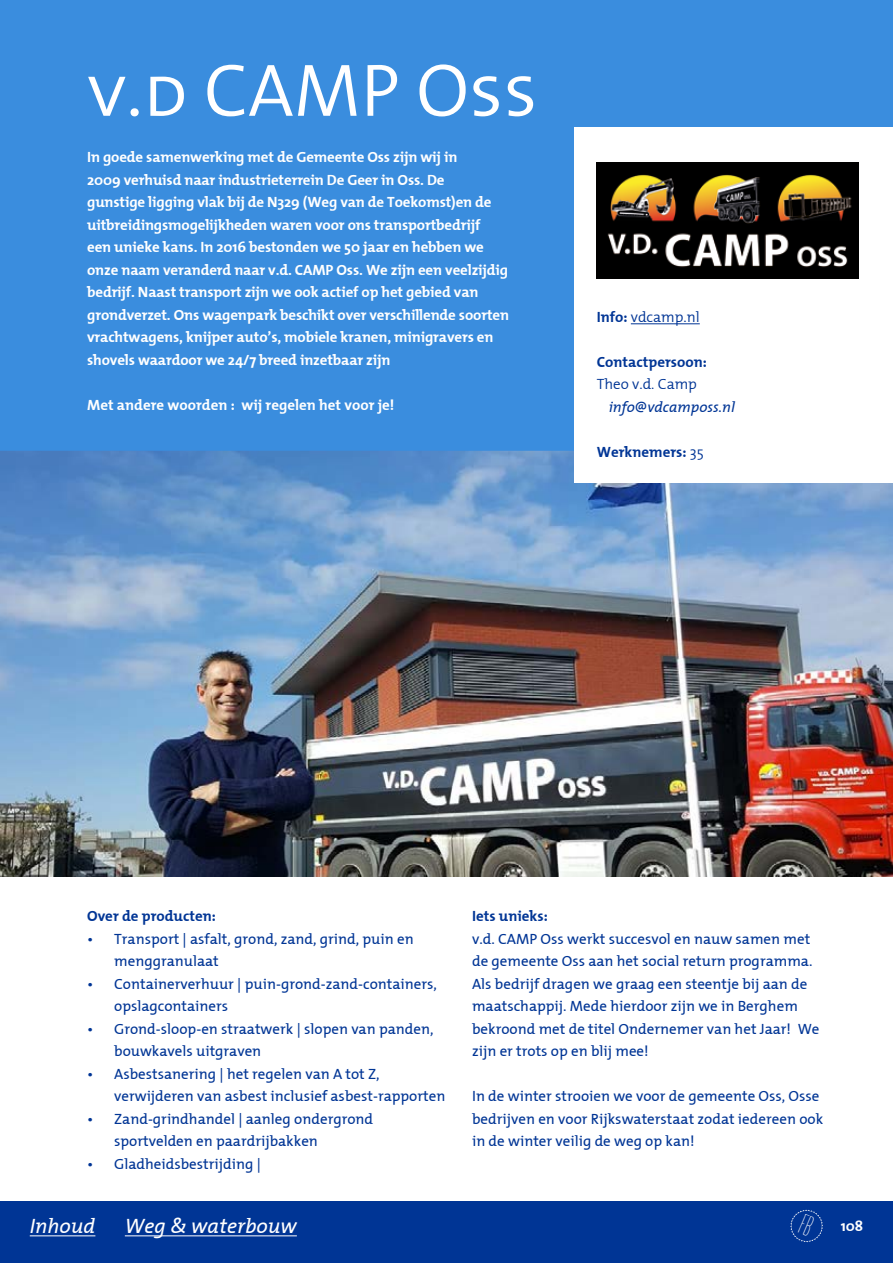
<style>
.page{position:relative;width:893px;height:1263px;background:#fff}
.page>*{position:absolute;margin:0;border:0;box-sizing:border-box;transform-origin:0 0}
.t1{font:75px "The Mix Semi Light Caps";color:#fff}
.t2{font:italic 21px "The Mix";color:#fff}
.t3{font:15px/22.5px "The Mix";color:#003595}
.t4{font:700 15px/22.5px "The Mix";letter-spacing:-.01em;color:#fff}
.t5{font:700 15px "The Mix";color:#003595}
.t6{font:300 15px "The Mix";color:#003595}
.t7{font:italic 15px "The Mix";color:#003595}
.s1{font-weight:700}
.s2{font-weight:300}
</style>
<div class="page">
<img style="left:0;top:451px;width:893px;height:425px">
<div style="left:0;top:0;width:893px;height:451px;background:#3a8dde"></div>
<div style="left:574px;top:128px;width:319px;height:355px;background:#fff"></div>
<hr style="left:631px;top:324px;width:69px;height:1px;background:#003595">
<img style="left:597px;top:163px;width:262px;height:116px">
<div style="left:0;top:1201px;width:893px;height:62px;background:#003595"></div>
<hr style="left:125px;top:1235px;width:172px;height:1px;background:#fff">
<hr style="left:30px;top:1235px;width:65px;height:1px;background:#fff">
<svg style="left:790px;top:1209px;width:33px;height:34px"></svg>
<h1 class="t1" style="left:87px;top:28px;width:452px">v.d CAMP Oss</h1>
<p class="t4" style="left:87px;top:145px;width:423px">In goede samenwerking met de Gemeente Oss zijn wij in<br>2009 verhuisd naar industrieterrein De Geer in Oss. De<br>gunstige ligging vlak bij de N329 (Weg van de Toekomst)en de uitbreidingsmogelijkheden waren voor ons transportbedrijf<br>een unieke kans. In 2016 bestonden we 50 jaar en hebben we onze naam veranderd naar v.d. CAMP Oss. We zijn een veelzijdig bedrijf. Naast transport zijn we ook actief op het gebied van grondverzet. Ons wagenpark beschikt over verschillende soorten vrachtwagens, knijper auto’s, mobiele kranen, minigravers en shovels waardoor we 24/7 breed inzetbaar zijn</p>
<p class="t4" style="left:87px;top:393px;width:309px">Met andere woorden : wij regelen het voor je!</p>
<p class="t6" style="left:597px;top:304px;width:105px"><span class="s1">Info:</span> vdcamp.nl</p>
<p class="t5" style="left:597px;top:349px;width:112px">Contactpersoon:</p>
<p class="t6" style="left:597px;top:372px;width:102px">Theo v.d. Camp</p>
<p class="t7" style="left:609px;top:394px;width:128px">info@vdcamposs.nl</p>
<p class="t5" style="left:597px;top:439px;width:109px">Werknemers: <span class="s2">35</span></p>
<p class="t5" style="left:87px;top:904px;width:130px">Over de producten:</p>
<p class="t3" style="left:114px;top:927px;width:301px;text-indent:-27px">• Transport | asfalt, grond, zand, grind, puin en menggranulaat</p>
<p class="t3" style="left:114px;top:972px;width:324px;text-indent:-27px">• Containerverhuur | puin-grond-zand-containers, opslagcontainers</p>
<p class="t3" style="left:114px;top:1017px;width:321px;text-indent:-27px">• Grond-sloop-en straatwerk | slopen van panden, bouwkavels uitgraven</p>
<p class="t3" style="left:114px;top:1062px;width:333px;text-indent:-27px">• Asbestsanering | het regelen van A tot Z, verwijderen van asbest inclusief asbest-rapporten</p>
<p class="t3" style="left:114px;top:1107px;width:261px;text-indent:-27px">• Zand-grindhandel | aanleg ondergrond sportvelden en paardrijbakken</p>
<p class="t3" style="left:87px;top:1152px;width:175px">• Gladheidsbestrijding |</p>
<p class="t5" style="left:472px;top:904px;width:77px">Iets unieks:</p>
<p class="t3" style="left:472px;top:927px;width:349px">v.d. CAMP Oss werkt succesvol en nauw samen met de gemeente Oss aan het social return programma.<br>Als bedrijf dragen we graag een steentje bij aan de maatschappij. Mede hierdoor zijn we in Berghem bekroond met de titel Ondernemer van het Jaar! We zijn er trots op en blij mee!</p>
<p class="t3" style="left:472px;top:1084px;width:353px">In de winter strooien we voor de gemeente Oss, Osse bedrijven en voor Rijkswaterstaat zodat iedereen ook in de winter veilig de weg op kan!</p>
<h2 class="t2" style="left:30px;top:1208px;width:67px">Inhoud</h2>
<h2 class="t2" style="left:125px;top:1208px;width:174px">Weg &amp; waterbouw</h2>
<p class="t4" style="left:841px;top:1214px;width:24px">108</p>
</div>
